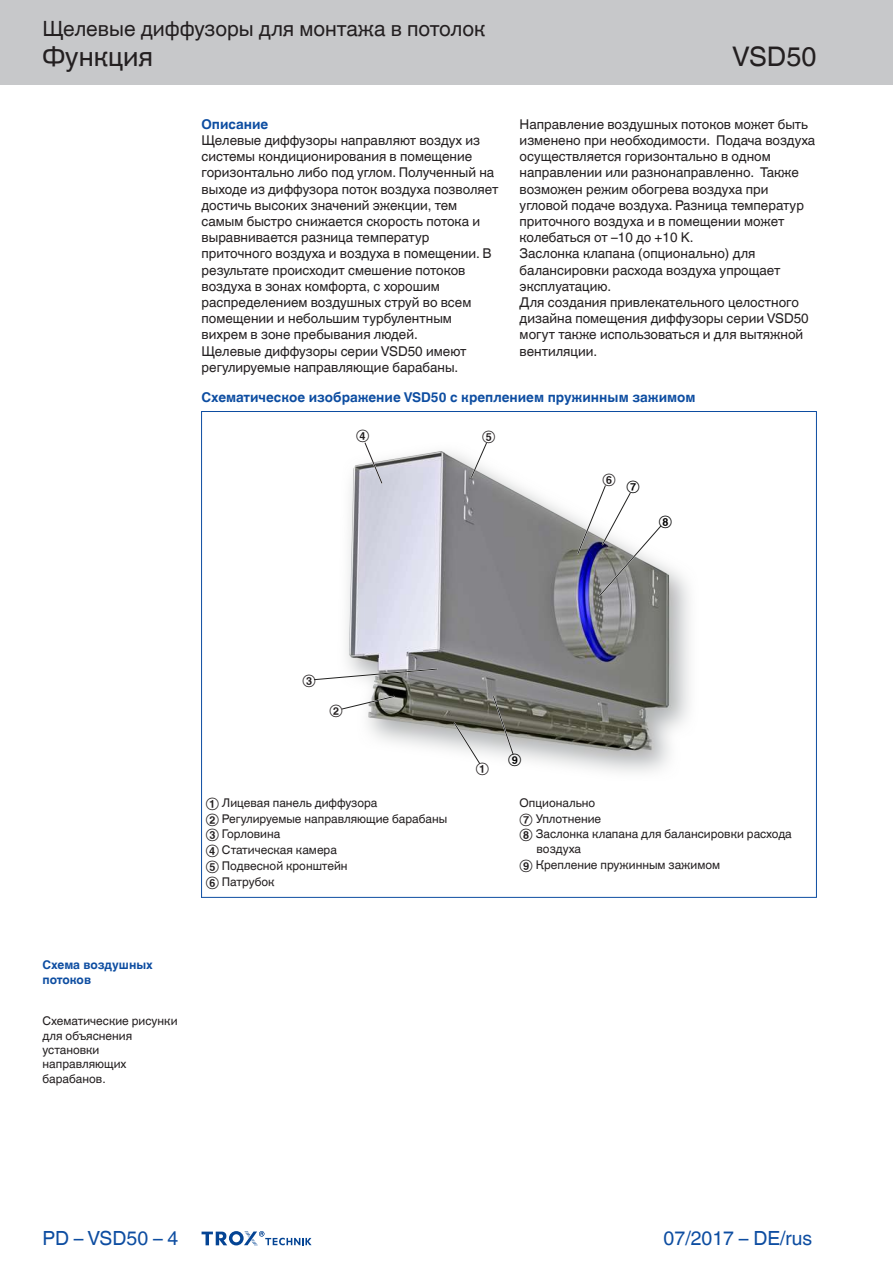
<style>
.page{position:relative;width:893px;height:1263px;background:#fff}
.page>*{position:absolute;margin:0;border:0;box-sizing:border-box;transform-origin:0 0}
.t1{font:27px "TROX Helvetica";color:#231f20}
.t2{font:21px "TROX Helvetica";color:#231f20}
.t3{font:19.5px "TROX Helvetica";color:#0d4da1}
.t4{font:13.5px/16.2px "TROX Helvetica";color:#231f20}
.t5{font:700 13.5px "TROX Helvetica";color:#0d4da1}
.t6{font:12px/15.8px "TROX Helvetica";color:#231f20}
.t7{font:700 12px/14.4px "TROX Helvetica";color:#0d4da1}
.t8{font:12px "TROX Helvetica";color:#000}
</style>
<div class="page">
<div style="left:0;top:0;width:893px;height:85px;background:#c7c8ca"></div>
<svg style="left:202px;top:1231px;width:110px;height:15px"></svg>
<img style="left:346px;top:451px;width:344px;height:322px">
<svg style="left:363px;top:442px;width:21px;height:43px"></svg>
<svg style="left:469px;top:442px;width:19px;height:37px"></svg>
<svg style="left:314px;top:667px;width:125px;height:14px"></svg>
<svg style="left:341px;top:695px;width:55px;height:16px"></svg>
<svg style="left:452px;top:721px;width:30px;height:44px"></svg>
<svg style="left:492px;top:695px;width:23px;height:61px"></svg>
<svg style="left:576px;top:484px;width:87px;height:114px"></svg>
<hr style="left:201px;top:411px;width:1px;height:487px;background:#0d4da1">
<hr style="left:816px;top:411px;width:1px;height:487px;background:#0d4da1">
<hr style="left:201px;top:411px;width:615px;height:1px;background:#0d4da1">
<hr style="left:201px;top:897px;width:615px;height:1px;background:#0d4da1">
<h2 class="t2" style="left:43px;top:17px;width:444px">Щелевые диффузоры для монтажа в потолок</h2>
<h1 class="t1" style="left:43px;top:41px;width:112px">Функция</h1>
<p class="t5" style="left:202px;top:116px;width:68px">Описание</p>
<p class="t4" style="left:202px;top:132px;width:298px">Щелевые диффузоры направляют воздух из системы кондиционирования в помещение горизонтально либо под углом. Полученный на выходе из диффузора поток воздуха позволяет достичь высоких значений эжекции, тем самым быстро снижается скорость потока и выравнивается разница температур приточного воздуха и воздуха в помещении. В результате происходит смешение потоков воздуха в зонах комфорта, с хорошим распределением воздушных струй во всем помещении и небольшим турбулентным вихрем в зоне пребывания людей.<br>Щелевые диффузоры серии VSD50 имеют регулируемые направляющие барабаны.</p>
<h1 class="t1" style="left:732px;top:41px;width:86px">VSD50</h1>
<p class="t4" style="left:520px;top:116px;width:297px">Направление воздушных потоков может быть изменено при необходимости. Подача воздуха осуществляется горизонтально в одном направлении или разнонаправленно. Также возможен режим обогрева воздуха при угловой подаче воздуха. Разница температур приточного воздуха и в помещении может колебаться от –10 до +10 K.<br>Заслонка клапана (опционально) для балансировки расхода воздуха упрощает эксплуатацию.<br>Для создания привлекательного целостного дизайна помещения диффузоры серии VSD50 могут также использоваться и для вытяжной вентиляции.</p>
<p class="t5" style="left:202px;top:389px;width:496px">Схематическое изображение VSD50 с креплением пружинным зажимом</p>
<p class="t6" style="left:356px;top:427px;width:15px">④</p>
<p class="t6" style="left:482px;top:428px;width:15px">⑤</p>
<p class="t6" style="left:302px;top:672px;width:15px">③</p>
<p class="t6" style="left:330px;top:702px;width:15px">②</p>
<p class="t6" style="left:476px;top:760px;width:15px">①</p>
<p class="t8" style="left:508px;top:752px;width:15px">⑨</p>
<p class="t6" style="left:602px;top:471px;width:15px">⑥</p>
<p class="t8" style="left:626px;top:479px;width:15px">⑦</p>
<p class="t8" style="left:659px;top:514px;width:15px">⑧</p>
<p class="t7" style="left:43px;top:958px;width:112px">Схема воздушных потоков</p>
<p class="t6" style="left:43px;top:1014px;width:136px;line-height:14.4px">Схематические рисунки для объяснения установки направляющих барабанов.</p>
<p class="t6" style="left:206px;top:795px;width:243px">① Лицевая панель диффузора<br>② Регулируемые направляющие барабаны<br>③ Горловина<br>④ Статическая камера<br>⑤ Подвесной кронштейн<br>⑥ Патрубок</p>
<p class="t6" style="left:520px;top:795px;width:274px">Опционально<br>⑦ Уплотнение<br>⑧ Заслонка клапана для балансировки расхода</p>
<p class="t6" style="left:520px;top:841px;width:202px;text-indent:17px">воздуха<br>⑨ Крепление пружинным зажимом</p>
<h3 class="t3" style="left:43px;top:1227px;width:137px">PD – VSD50 – 4</h3>
<h3 class="t3" style="left:664px;top:1227px;width:150px">07/2017 – DE/rus</h3>
</div>
